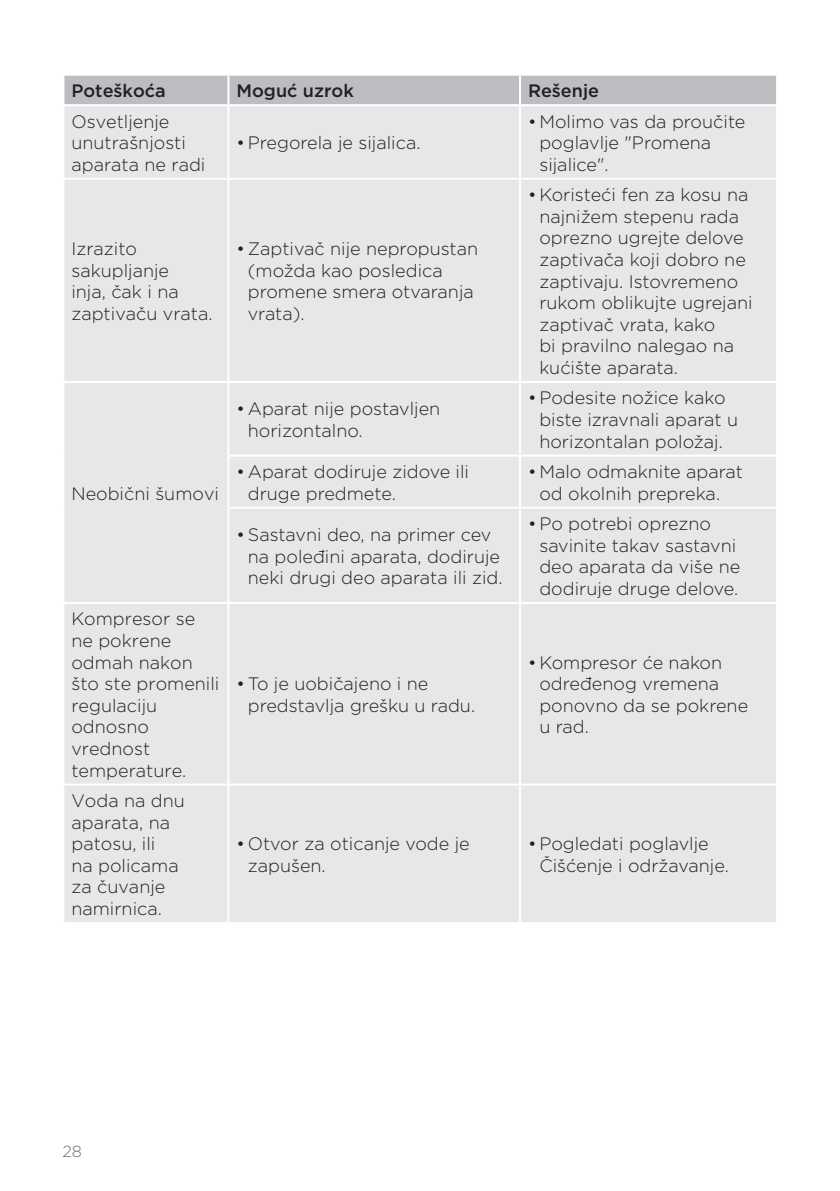
<style>
.page{position:relative;width:840px;height:1191px;background:#fff}
.page>*{position:absolute;margin:0;border:0;box-sizing:border-box;transform-origin:0 0}
.tabele_tekst{font:300 18px/21.6px "Gotham";color:#231f20}
.tabele_tekst-2{font:500 18px "Gotham";color:#231f20}
.tabela_tekst{font:500 18px "Gotham";color:#231f20}
.t1{font:300 16px "Gotham";color:#6c6d70}
</style>
<div class="page">
<div style="left:64px;top:76px;width:711px;height:28px;background:#bcbdc0"></div>
<div style="left:64px;top:106px;width:711px;height:72px;background:#e6e7e9"></div>
<div style="left:64px;top:180px;width:711px;height:742px;background:#e6e7e9"></div>
<hr style="left:227px;top:76px;width:2px;height:28px;background:#fff">
<hr style="left:518px;top:76px;width:2px;height:28px;background:#fff">
<hr style="left:227px;top:106px;width:2px;height:72px;background:#fff">
<hr style="left:518px;top:106px;width:2px;height:72px;background:#fff">
<hr style="left:227px;top:180px;width:2px;height:201px;background:#fff">
<hr style="left:518px;top:180px;width:2px;height:201px;background:#fff">
<hr style="left:227px;top:383px;width:2px;height:73px;background:#fff">
<hr style="left:518px;top:383px;width:2px;height:72px;background:#fff">
<hr style="left:227px;top:456px;width:2px;height:52px;background:#fff">
<hr style="left:518px;top:457px;width:2px;height:50px;background:#fff">
<hr style="left:227px;top:508px;width:2px;height:94px;background:#fff">
<hr style="left:518px;top:509px;width:2px;height:93px;background:#fff">
<hr style="left:227px;top:604px;width:2px;height:179px;background:#fff">
<hr style="left:518px;top:604px;width:2px;height:179px;background:#fff">
<hr style="left:227px;top:785px;width:2px;height:137px;background:#fff">
<hr style="left:518px;top:785px;width:2px;height:137px;background:#fff">
<hr style="left:64px;top:381px;width:164px;height:2px;background:#fff">
<hr style="left:228px;top:381px;width:291px;height:2px;background:#fff">
<hr style="left:519px;top:381px;width:256px;height:2px;background:#fff">
<hr style="left:229px;top:455px;width:290px;height:2px;background:#fff">
<hr style="left:519px;top:455px;width:256px;height:2px;background:#fff">
<hr style="left:229px;top:507px;width:290px;height:2px;background:#fff">
<hr style="left:519px;top:507px;width:256px;height:2px;background:#fff">
<hr style="left:64px;top:602px;width:164px;height:2px;background:#fff">
<hr style="left:228px;top:602px;width:291px;height:2px;background:#fff">
<hr style="left:519px;top:602px;width:256px;height:2px;background:#fff">
<hr style="left:64px;top:783px;width:164px;height:2px;background:#fff">
<hr style="left:228px;top:783px;width:291px;height:2px;background:#fff">
<hr style="left:519px;top:783px;width:256px;height:2px;background:#fff">
<p class="tabela_tekst" style="left:71px;top:79px;width:96px">Poteškoća</p>
<p class="tabele_tekst-2" style="left:236px;top:79px;width:119px">Moguć uzrok</p>
<p class="tabele_tekst-2" style="left:527px;top:79px;width:72px">Rešenje</p>
<p class="tabele_tekst" style="left:71px;top:110px;width:135px">Osvetljenje unutrašnjosti aparata ne radi</p>
<p class="tabele_tekst" style="left:539px;top:110px;width:207px;text-indent:-11px">• Molimo vas da proučite poglavlje "Promena sijalice".</p>
<p class="tabele_tekst" style="left:236px;top:131px;width:185px">• Pregorela je sijalica.</p>
<p class="tabele_tekst" style="left:71px;top:237px;width:143px">Izrazito sakupljanje<br>inja, čak i na zaptivaču vrata.</p>
<p class="tabele_tekst" style="left:248px;top:237px;width:232px;text-indent:-11px">• Zaptivač nije nepropustan (možda kao posledica promene smera otvaranja vrata).</p>
<p class="tabele_tekst" style="left:539px;top:183px;width:215px;text-indent:-11px">• Koristeći fen za kosu na najnižem stepenu rada oprezno ugrejte delove zaptivača koji dobro ne zaptivaju. Istovremeno rukom oblikujte ugrejani zaptivač vrata, kako<br>bi pravilno nalegao na kućište aparata.</p>
<p class="tabele_tekst" style="left:71px;top:482px;width:149px">Neobični šumovi</p>
<p class="tabele_tekst" style="left:71px;top:607px;width:149px">Kompresor se ne pokrene odmah nakon što ste promenili regulaciju odnosno vrednost temperature.</p>
<p class="tabele_tekst" style="left:71px;top:789px;width:115px">Voda na dnu aparata, na patosu, ili<br>na policama za čuvanje namirnica.</p>
<p class="tabele_tekst" style="left:248px;top:397px;width:194px;text-indent:-11px">• Aparat nije postavljen horizontalno.</p>
<p class="tabele_tekst" style="left:539px;top:387px;width:200px;text-indent:-11px">• Podesite nožice kako biste izravnali aparat u horizontalan položaj.</p>
<p class="tabele_tekst" style="left:248px;top:460px;width:223px;text-indent:-11px">• Aparat dodiruje zidove ili druge predmete.</p>
<p class="tabele_tekst" style="left:539px;top:460px;width:205px;text-indent:-11px">• Malo odmaknite aparat od okolnih prepreka.</p>
<p class="tabele_tekst" style="left:248px;top:523px;width:256px;text-indent:-11px">• Sastavni deo, na primer cev na poleđini aparata, dodiruje neki drugi deo aparata ili zid.</p>
<p class="tabele_tekst" style="left:539px;top:512px;width:202px;text-indent:-11px">• Po potrebi oprezno savinite takav sastavni deo aparata da više ne dodiruje druge delove.</p>
<p class="tabele_tekst" style="left:248px;top:672px;width:229px;text-indent:-11px">• To je uobičajeno i ne predstavlja grešku u radu.</p>
<p class="tabele_tekst" style="left:539px;top:651px;width:210px;text-indent:-11px">• Kompresor će nakon određenog vremena ponovno da se pokrene u rad.</p>
<p class="tabele_tekst" style="left:248px;top:832px;width:223px;text-indent:-11px">• Otvor za oticanje vode je zapušen.</p>
<p class="tabele_tekst" style="left:539px;top:832px;width:191px;text-indent:-11px">• Pogledati poglavlje<br>Čišćenje i održavanje.</p>
<p class="t1" style="left:62px;top:1140px;width:21px">28</p>
</div>
